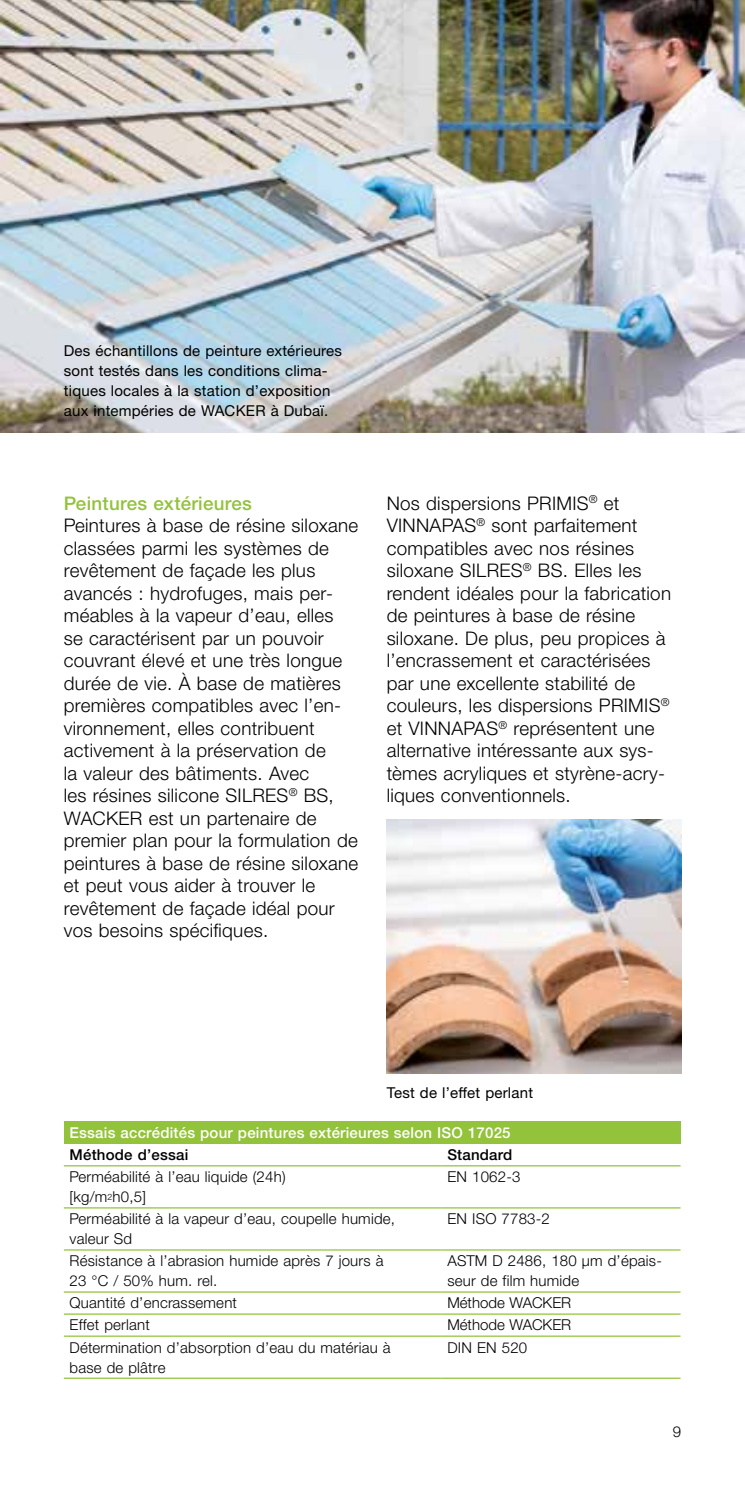
<style>
.page{position:relative;width:745px;height:1489px;background:#fff}
.page>*{position:absolute;margin:0;border:0;box-sizing:border-box;transform-origin:0 0}
.t1{font:18.75px/22.5px "Neue Helveticafor WACKER 45";letter-spacing:.015em;color:#000}
.t2{font:18.75px "Neue Helveticafor WACKER 65";letter-spacing:.015em;color:#93c23b}
.t3{font:15px/20px "Neue Helveticafor WACKER 45";letter-spacing:.015em;color:#000}
.t4{font:15px/20px "Neue Helveticafor WACKER 55";letter-spacing:.015em;color:#000}
.t5{font:15px "Neue Helveticafor WACKER 65";letter-spacing:.015em;color:#fff}
.t6{font:15px "Neue Helveticafor WACKER 65";letter-spacing:.015em;color:#000}
</style>
<div class="page">
<div style="left:64px;top:1121px;width:616px;height:22px;background:#93c23b"></div>
<hr style="left:64px;top:1165px;width:377px;height:1px;background:#93c23b">
<hr style="left:441px;top:1165px;width:239px;height:1px;background:#93c23b">
<hr style="left:64px;top:1207px;width:377px;height:1px;background:#93c23b">
<hr style="left:441px;top:1207px;width:239px;height:1px;background:#93c23b">
<hr style="left:64px;top:1249px;width:377px;height:1px;background:#93c23b">
<hr style="left:441px;top:1249px;width:239px;height:1px;background:#93c23b">
<hr style="left:64px;top:1291px;width:377px;height:1px;background:#93c23b">
<hr style="left:441px;top:1291px;width:239px;height:1px;background:#93c23b">
<hr style="left:64px;top:1313px;width:377px;height:1px;background:#93c23b">
<hr style="left:441px;top:1313px;width:239px;height:1px;background:#93c23b">
<hr style="left:64px;top:1335px;width:377px;height:1px;background:#93c23b">
<hr style="left:441px;top:1335px;width:239px;height:1px;background:#93c23b">
<hr style="left:64px;top:1377px;width:377px;height:1px;background:#93c23b">
<hr style="left:441px;top:1377px;width:239px;height:1px;background:#93c23b">
<img style="left:1px;top:0;width:743px;height:432px">
<img style="left:386px;top:819px;width:294px;height:254px">
<img style="left:0;top:0;width:1px;height:1488px">
<p class="t4" style="left:64px;top:341px;width:279px">Des échantillons de peinture extérieures sont testés dans les conditions clima&shy;tiques locales à la station d’exposition aux intempéries de WACKER à Dubaï.</p>
<p class="t2" style="left:64px;top:492px;width:189px">Peintures extérieures</p>
<p class="t1" style="left:64px;top:514px;width:296px">Peintures à base de résine siloxane classées parmi les systèmes de revêtement de façade les plus avancés : hydrofuges, mais per&shy;méables à la vapeur d’eau, elles<br>se caractérisent par un pouvoir couvrant élevé et une très longue durée de vie. À base de matières premières compatibles avec l’en&shy;vironnement, elles contribuent activement à la préservation de<br>la valeur des bâtiments. Avec<br>les résines silicone SILRES<sup>®</sup> BS,<br>WACKER est un partenaire de premier plan pour la formulation de peintures à base de résine siloxane et peut vous aider à trouver le revêtement de façade idéal pour vos besoins spécifiques.</p>
<p class="t1" style="left:386px;top:491px;width:286px">Nos dispersions PRIMIS<sup>®</sup> et<br>VINNAPAS<sup>®</sup> sont parfaitement compatibles avec nos résines siloxane SILRES<sup>®</sup> BS. Elles les rendent idéales pour la fabrication de peintures à base de résine siloxane. De plus, peu propices à l’encrassement et caractérisées par une excellente stabilité de couleurs, les dispersions PRIMIS<sup>® </sup>et VINNAPAS<sup>®</sup> représentent une alternative intéressante aux sys&shy;tèmes acryliques et styrène-acry&shy;liques conventionnels.</p>
<p class="t4" style="left:386px;top:1082px;width:148px">Test de l’effet perlant</p>
<p class="t5" style="left:69px;top:1123px;width:442px">Essais accrédités pour peintures extérieures selon ISO 17025</p>
<p class="t6" style="left:69px;top:1145px;width:120px">Méthode d’essai</p>
<p class="t6" style="left:447px;top:1145px;width:67px">Standard</p>
<p class="t3" style="left:69px;top:1166px;width:217px">Perméabilité à l’eau liquide (24h) [kg/m<sup>2</sup>h0,5]</p>
<p class="t3" style="left:447px;top:1166px;width:75px">EN 1062-3</p>
<p class="t3" style="left:69px;top:1208px;width:327px">Perméabilité à la vapeur d’eau, coupelle humide, valeur Sd</p>
<p class="t3" style="left:447px;top:1208px;width:104px">EN ISO 7783-2</p>
<p class="t3" style="left:69px;top:1250px;width:315px">Résistance à l’abrasion humide après 7 jours à<br>23 °C / 50% hum. rel.</p>
<p class="t3" style="left:447px;top:1250px;width:216px">ASTM D 2486, 180 μm d’épais&shy;seur de film humide</p>
<p class="t3" style="left:69px;top:1292px;width:169px">Quantité d’encrassement</p>
<p class="t3" style="left:447px;top:1292px;width:125px">Méthode WACKER</p>
<p class="t3" style="left:69px;top:1314px;width:82px">Effet perlant</p>
<p class="t3" style="left:447px;top:1314px;width:125px">Méthode WACKER</p>
<p class="t3" style="left:69px;top:1336px;width:322px">Détermination d’absorption d’eau du matériau à base de plâtre</p>
<p class="t3" style="left:447px;top:1336px;width:81px">DIN EN 520</p>
<p class="t3" style="left:672px;top:1421px;width:10px">9</p>
</div>
